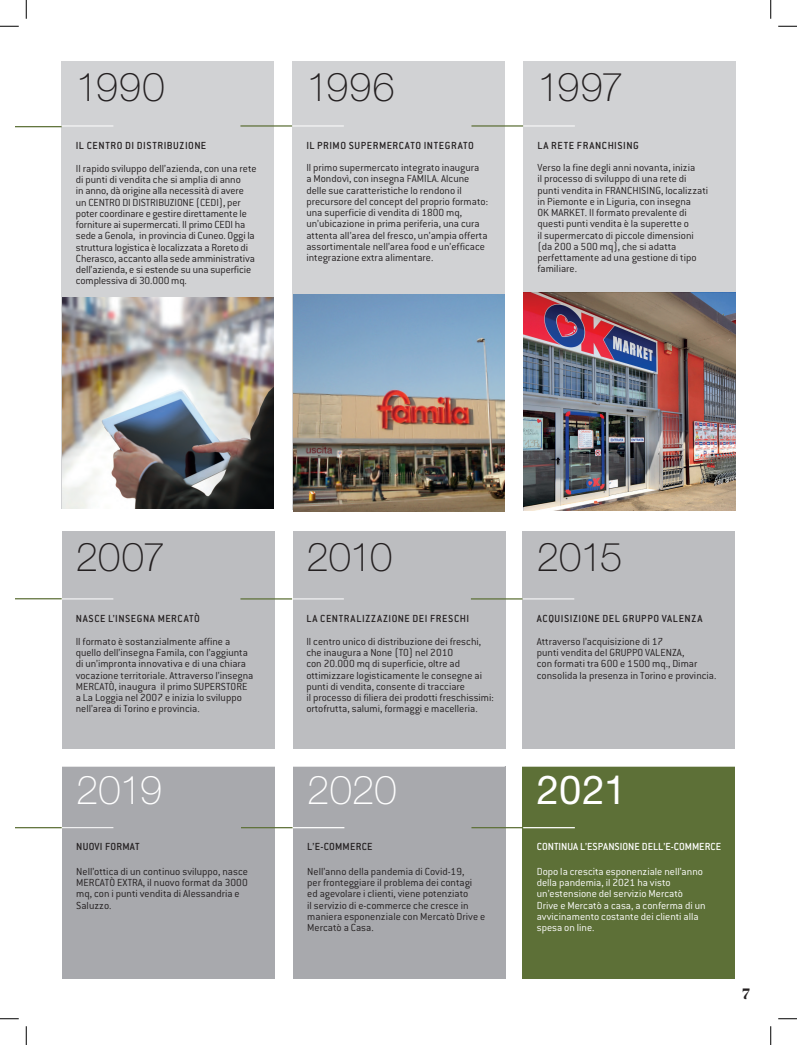
<style>
.page{position:relative;width:797px;height:1045px;background:#fff}
.page>*{position:absolute;margin:0;border:0;box-sizing:border-box;transform-origin:0 0}
.t1{font:100 40px "Helvetica Neue LT Std";letter-spacing:-.01em;color:#231f20}
.t2{font:100 40px "Helvetica Neue LT Std";letter-spacing:.005em;color:#fff}
.t3{font:40px "Helvetica Neue LT Std";color:#fff}
.t4{font:15px "Abril Fatface";color:#231f20}
.t5{font:300 11.25px/11.2px "Conduit ITC";color:#231f20}
.t6{font:300 11.25px/11.2px "Conduit ITC";color:#fff}
.t7{font:500 11.25px "Conduit ITC";letter-spacing:.045em;color:#231f20}
.t8{font:500 11.25px "Conduit ITC";color:#fff}
.t9{font:500 11.25px "Conduit ITC";letter-spacing:.02em;color:#231f20}
</style>
<div class="page">
<div style="left:62px;top:531px;width:212px;height:217px;background:#bcbdc0"></div>
<div style="left:293px;top:531px;width:213px;height:217px;background:#bcbdc0"></div>
<div style="left:522px;top:531px;width:213px;height:217px;background:#bcbdc0"></div>
<div style="left:62px;top:766px;width:213px;height:212px;background:#a8a9ad"></div>
<div style="left:293px;top:766px;width:213px;height:212px;background:#a8a9ad"></div>
<div style="left:522px;top:766px;width:213px;height:212px;background:#5d7037"></div>
<div style="left:61px;top:62px;width:213px;height:447px;background:#d1d2d4"></div>
<div style="left:292px;top:62px;width:213px;height:448px;background:#d1d2d4"></div>
<div style="left:523px;top:62px;width:212px;height:447px;background:#d1d2d4"></div>
<hr style="left:240px;top:598px;width:52px;height:1px;background:#5d7037">
<hr style="left:471px;top:598px;width:51px;height:1px;background:#5d7037">
<hr style="left:240px;top:125px;width:52px;height:2px;background:#5d7037">
<hr style="left:471px;top:125px;width:52px;height:2px;background:#5d7037">
<hr style="left:62px;top:598px;width:51px;height:1px;background:#fff">
<hr style="left:292px;top:598px;width:52px;height:1px;background:#fff">
<hr style="left:62px;top:827px;width:51px;height:1px;background:#fff">
<hr style="left:241px;top:827px;width:52px;height:1px;background:#5d7037">
<hr style="left:471px;top:827px;width:52px;height:1px;background:#5d7037">
<hr style="left:16px;top:827px;width:46px;height:1px;background:#5d7037">
<hr style="left:16px;top:126px;width:46px;height:1px;background:#5d7037">
<hr style="left:16px;top:598px;width:46px;height:1px;background:#5d7037">
<hr style="left:293px;top:827px;width:51px;height:1px;background:#fff">
<hr style="left:523px;top:827px;width:52px;height:1px;background:#fff">
<hr style="left:522px;top:598px;width:52px;height:1px;background:#fff">
<hr style="left:62px;top:125px;width:51px;height:1px;background:#fff">
<hr style="left:292px;top:125px;width:52px;height:1px;background:#fff">
<hr style="left:523px;top:125px;width:52px;height:1px;background:#fff">
<img style="left:62px;top:297px;width:211px;height:211px">
<img style="left:293px;top:294px;width:212px;height:217px">
<img style="left:523px;top:293px;width:212px;height:217px">
<svg style="left:0;top:25px;width:19px;height:2px"></svg>
<svg style="left:778px;top:25px;width:19px;height:2px"></svg>
<svg style="left:0;top:1018px;width:19px;height:1px"></svg>
<svg style="left:778px;top:1018px;width:19px;height:1px"></svg>
<svg style="left:25px;top:0;width:2px;height:19px"></svg>
<svg style="left:25px;top:1026px;width:2px;height:19px"></svg>
<svg style="left:770px;top:0;width:1px;height:19px"></svg>
<svg style="left:770px;top:1026px;width:1px;height:19px"></svg>
<h1 class="t1" style="left:76px;top:64px;width:90px">1990</h1>
<p class="t7" style="left:76px;top:139px;width:132px">IL CENTRO DI DISTRIBUZIONE</p>
<p class="t5" style="left:76px;top:162px;width:182px">Il rapido sviluppo dell’azienda, con una rete di punti di vendita che si amplia di anno<br>in anno, dà origine alla necessità di avere un CENTRO DI DISTRIBUZIONE (CEDI), per poter coordinare e gestire direttamente le forniture ai supermercati. Il primo CEDI ha sede a Genola, in provincia di Cuneo. Oggi la struttura logistica è localizzata a Roreto di Cherasco, accanto alla sede amministrativa dell’azienda, e si estende su una superficie complessiva di 30.000 mq.</p>
<h1 class="t1" style="left:306px;top:64px;width:90px">1996</h1>
<p class="t7" style="left:306px;top:138px;width:169px">IL PRIMO SUPERMERCATO INTEGRATO</p>
<p class="t5" style="left:306px;top:162px;width:183px">Il primo supermercato integrato inaugura<br>a Mondovì, con insegna FAMILA. Alcune delle sue caratteristiche lo rendono il precursore del concept del proprio formato: una superficie di vendita di 1800 mq, un’ubicazione in prima periferia, una cura attenta all’area del fresco, un’ampia offerta assortimentale nell’area food e un’efficace integrazione extra alimentare.</p>
<h1 class="t1" style="left:537px;top:64px;width:87px">1997</h1>
<p class="t7" style="left:537px;top:138px;width:103px">LA RETE FRANCHISING</p>
<p class="t5" style="left:537px;top:162px;width:172px">Verso la fine degli anni novanta, inizia<br>il processo di sviluppo di una rete di punti vendita in FRANCHISING, localizzati in Piemonte e in Liguria, con insegna<br>OK MARKET. Il formato prevalente di questi punti vendita è la superette o<br>il supermercato di piccole dimensioni (da 200 a 500 mq), che si adatta perfettamente ad una gestione di tipo familiare.</p>
<h1 class="t1" style="left:76px;top:533px;width:91px">2007</h1>
<p class="t7" style="left:76px;top:612px;width:126px">NASCE L’INSEGNA MERCATÒ</p>
<p class="t5" style="left:76px;top:635px;width:179px">Il formato è sostanzialmente affine a quello dell’insegna Famila, con l’aggiunta di un’impronta innovativa e di una chiara vocazione territoriale. Attraverso l’insegna MERCATÒ, inaugura il primo SUPERSTORE a La Loggia nel 2007 e inizia lo sviluppo nell’area di Torino e provincia.</p>
<h1 class="t1" style="left:306px;top:533px;width:88px">2010</h1>
<p class="t7" style="left:306px;top:612px;width:164px">LA CENTRALIZZAZIONE DEI FRESCHI</p>
<p class="t5" style="left:306px;top:635px;width:189px">Il centro unico di distribuzione dei freschi, che inaugura a None (TO) nel 2010<br>con 20.000 mq di superficie, oltre ad ottimizzare logisticamente le consegne ai punti di vendita, consente di tracciare<br>il processo di filiera dei prodotti freschissimi: ortofrutta, salumi, formaggi e macelleria.</p>
<h1 class="t1" style="left:537px;top:533px;width:87px">2015</h1>
<p class="t7" style="left:537px;top:612px;width:167px">ACQUISIZIONE DEL GRUPPO VALENZA</p>
<p class="t5" style="left:537px;top:635px;width:181px">Attraverso l’acquisizione di 17<br>punti vendita del GRUPPO VALENZA,<br>con formati tra 600 e 1500 mq., Dimar consolida la presenza in Torino e provincia.</p>
<h1 class="t2" style="left:76px;top:767px;width:87px">2019</h1>
<h1 class="t2" style="left:307px;top:767px;width:91px">2020</h1>
<h1 class="t3" style="left:537px;top:766px;width:91px">2021</h1>
<p class="t9" style="left:76px;top:839px;width:65px">NUOVI FORMAT</p>
<p class="t5" style="left:76px;top:865px;width:173px">Nell’ottica di un continuo sviluppo, nasce<br>MERCATÒ EXTRA, il nuovo format da 3000 mq, con i punti vendita di Alessandria e<br>Saluzzo.</p>
<p class="t9" style="left:307px;top:839px;width:67px">L’E-COMMERCE</p>
<p class="t5" style="left:307px;top:865px;width:179px">Nell’anno della pandemia di Covid-19,<br>per fronteggiare il problema dei contagi ed agevolare i clienti, viene potenziato<br>il servizio di e-commerce che cresce in maniera esponenziale con Mercatò Drive e Mercatò a Casa.</p>
<p class="t8" style="left:537px;top:839px;width:186px">CONTINUA L’ESPANSIONE DELL’E-COMMERCE</p>
<p class="t6" style="left:537px;top:865px;width:170px">Dopo la crescita esponenziale nell’anno della pandemia, il 2021 ha visto un’estensione del servizio Mercatò Drive e Mercatò a casa, a conferma di un avvicinamento costante dei clienti alla spesa on line.</p>
<h2 class="t4" style="left:742px;top:983px;width:9px">7</h2>
</div>
